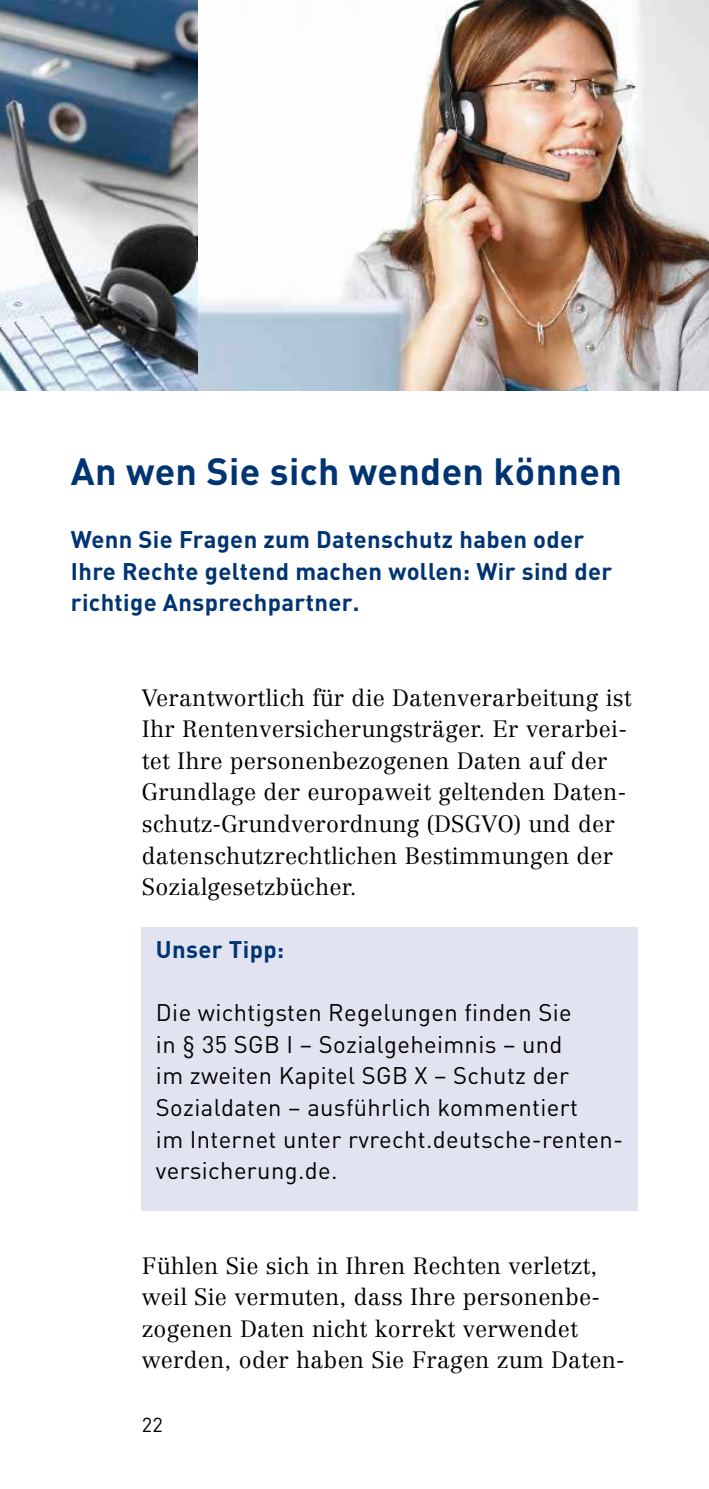
<style>
.page{position:relative;width:709px;height:1489px;background:#fff}
.page>*{position:absolute;margin:0;border:0;box-sizing:border-box;transform-origin:0 0}
.t1{font:700 37.5px "DIN";letter-spacing:.01em;color:#003472}
.t2{font:23.75px/31.5px "DIN";letter-spacing:.015em;color:#000}
.t3{font:700 23.75px/31.5px "DIN";letter-spacing:.015em;color:#003472}
.t4{font:300 23.25px/31.5px "Centennial";letter-spacing:.01em;color:#000}
.t5{font:20px "DIN";color:#000}
</style>
<div class="page">
<div style="left:142px;top:926px;width:496px;height:284px;background:#e2e3f0"></div>
<img style="left:0;top:0;width:709px;height:390px">
<h2 class="t1" style="left:71px;top:447px;width:552px">An wen Sie sich wenden können</h2>
<p class="t3" style="left:71px;top:522px;width:543px">Wenn Sie Fragen zum Datenschutz haben oder<br>Ihre Rechte geltend machen wollen: Wir sind der richtige Ansprechpartner.</p>
<p class="t4" style="left:142px;top:681px;width:491px">Verantwortlich für die Datenverarbeitung ist Ihr Rentenversicherungsträger. Er verarbei&shy;tet Ihre personenbezogenen Daten auf der Grundlage der europaweit geltenden Daten&shy;schutz-Grundverordnung (DSGVO) und der datenschutzrechtlichen Bestimmungen der Sozialgesetzbücher.</p>
<h3 class="t3" style="left:156px;top:932px;width:130px">Unser Tipp:</h3>
<p class="t2" style="left:156px;top:996px;width:469px">Die wichtigsten Regelungen finden Sie<br>in § 35 SGB I – Sozialgeheimnis – und<br>im zweiten Kapitel SGB X – Schutz der Sozialdaten – ausführlich kommentiert<br>im Internet unter rvrecht.deutsche-renten&shy;versicherung.de.</p>
<p class="t4" style="left:142px;top:1249px;width:484px">Fühlen Sie sich in Ihren Rechten verletzt, weil Sie vermuten, dass Ihre personenbe&shy;zogenen Daten nicht korrekt verwendet werden, oder haben Sie Fragen zum Daten-</p>
<p class="t5" style="left:142px;top:1411px;width:23px">22</p>
</div>
